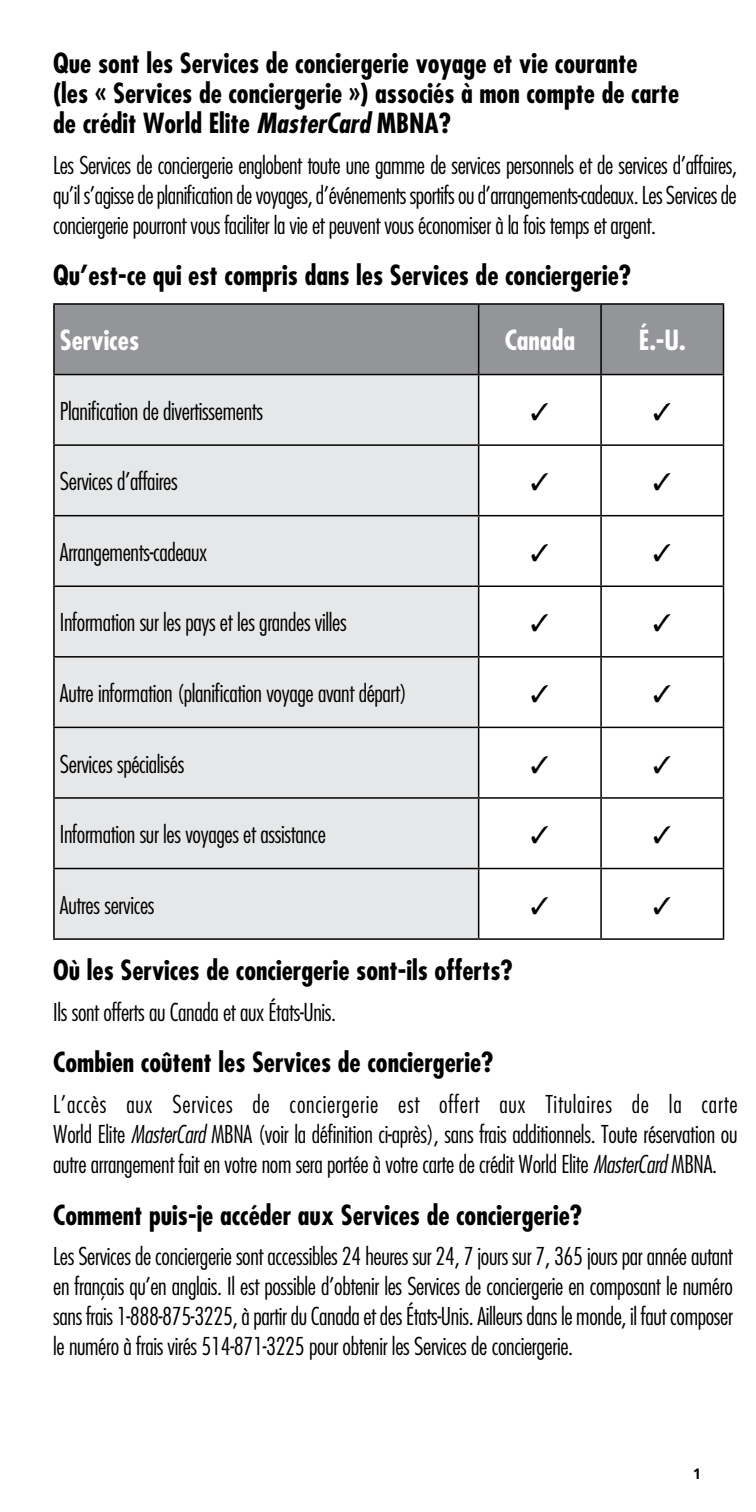
<style>
.page{position:relative;width:756px;height:1512px;background:#fff}
.page>*{position:absolute;margin:0;border:0;box-sizing:border-box;transform-origin:0 0}
.t1{font:700 condensed 27px/30px "Futura";color:#000}
.t2{font:700 condensed 27px "Futura";color:#fefefe}
.t3{font:300 condensed 24px/30px "Futura";letter-spacing:-.015em;color:#000;text-align:justify}
.t4{font:700 15px "Frutiger";color:#000}
.s1{font-style:italic}
</style>
<div class="page">
<hr style="left:755px;top:54px;width:1px;height:72px;background:#000">
<div style="left:55px;top:305px;width:668px;height:69px;background:#939598"></div>
<div style="left:55px;top:375px;width:423px;height:563px;background:#e6e7e8"></div>
<svg style="left:479px;top:375px;width:244px;height:563px"></svg>
<hr style="left:53px;top:303px;width:426px;height:2px;background:#000">
<hr style="left:53px;top:305px;width:2px;height:69px;background:#000">
<hr style="left:479px;top:303px;width:122px;height:2px;background:#000">
<hr style="left:478px;top:305px;width:1px;height:69px;background:#000">
<hr style="left:601px;top:303px;width:123px;height:2px;background:#000">
<hr style="left:600px;top:305px;width:2px;height:69px;background:#000">
<hr style="left:723px;top:305px;width:1px;height:69px;background:#000">
<hr style="left:53px;top:374px;width:426px;height:1px;background:#000">
<hr style="left:53px;top:375px;width:2px;height:69px;background:#000">
<hr style="left:479px;top:374px;width:122px;height:1px;background:#000">
<hr style="left:478px;top:375px;width:1px;height:69px;background:#000">
<hr style="left:601px;top:374px;width:123px;height:1px;background:#000">
<hr style="left:600px;top:375px;width:2px;height:69px;background:#000">
<hr style="left:723px;top:375px;width:1px;height:69px;background:#000">
<hr style="left:53px;top:444px;width:426px;height:2px;background:#000">
<hr style="left:53px;top:446px;width:2px;height:69px;background:#000">
<hr style="left:479px;top:444px;width:122px;height:2px;background:#000">
<hr style="left:478px;top:446px;width:1px;height:69px;background:#000">
<hr style="left:601px;top:444px;width:123px;height:2px;background:#000">
<hr style="left:600px;top:446px;width:2px;height:69px;background:#000">
<hr style="left:723px;top:446px;width:1px;height:69px;background:#000">
<hr style="left:53px;top:515px;width:426px;height:1px;background:#000">
<hr style="left:53px;top:516px;width:2px;height:70px;background:#000">
<hr style="left:479px;top:515px;width:122px;height:1px;background:#000">
<hr style="left:478px;top:516px;width:1px;height:70px;background:#000">
<hr style="left:601px;top:515px;width:123px;height:1px;background:#000">
<hr style="left:600px;top:516px;width:2px;height:70px;background:#000">
<hr style="left:723px;top:516px;width:1px;height:70px;background:#000">
<hr style="left:53px;top:586px;width:426px;height:1px;background:#000">
<hr style="left:53px;top:587px;width:2px;height:69px;background:#000">
<hr style="left:479px;top:586px;width:122px;height:1px;background:#000">
<hr style="left:478px;top:587px;width:1px;height:69px;background:#000">
<hr style="left:601px;top:586px;width:123px;height:1px;background:#000">
<hr style="left:600px;top:587px;width:2px;height:69px;background:#000">
<hr style="left:723px;top:587px;width:1px;height:69px;background:#000">
<hr style="left:53px;top:656px;width:426px;height:2px;background:#000">
<hr style="left:53px;top:658px;width:2px;height:69px;background:#000">
<hr style="left:479px;top:656px;width:122px;height:2px;background:#000">
<hr style="left:478px;top:658px;width:1px;height:69px;background:#000">
<hr style="left:601px;top:656px;width:123px;height:2px;background:#000">
<hr style="left:600px;top:658px;width:2px;height:69px;background:#000">
<hr style="left:723px;top:658px;width:1px;height:69px;background:#000">
<hr style="left:53px;top:727px;width:426px;height:1px;background:#000">
<hr style="left:53px;top:728px;width:2px;height:69px;background:#000">
<hr style="left:479px;top:727px;width:122px;height:1px;background:#000">
<hr style="left:478px;top:728px;width:1px;height:69px;background:#000">
<hr style="left:601px;top:727px;width:123px;height:1px;background:#000">
<hr style="left:600px;top:728px;width:2px;height:69px;background:#000">
<hr style="left:723px;top:728px;width:1px;height:69px;background:#000">
<hr style="left:53px;top:797px;width:426px;height:2px;background:#000">
<hr style="left:53px;top:799px;width:2px;height:69px;background:#000">
<hr style="left:479px;top:797px;width:122px;height:2px;background:#000">
<hr style="left:478px;top:799px;width:1px;height:69px;background:#000">
<hr style="left:601px;top:797px;width:123px;height:2px;background:#000">
<hr style="left:600px;top:799px;width:2px;height:69px;background:#000">
<hr style="left:723px;top:799px;width:1px;height:69px;background:#000">
<hr style="left:53px;top:868px;width:426px;height:1px;background:#000">
<hr style="left:53px;top:869px;width:2px;height:69px;background:#000">
<hr style="left:479px;top:868px;width:122px;height:1px;background:#000">
<hr style="left:478px;top:869px;width:1px;height:69px;background:#000">
<hr style="left:601px;top:868px;width:123px;height:1px;background:#000">
<hr style="left:600px;top:869px;width:2px;height:69px;background:#000">
<hr style="left:723px;top:869px;width:1px;height:69px;background:#000">
<hr style="left:53px;top:938px;width:426px;height:2px;background:#000">
<hr style="left:479px;top:938px;width:122px;height:2px;background:#000">
<hr style="left:601px;top:938px;width:123px;height:2px;background:#000">
<svg style="left:532px;top:403px;width:16px;height:17px"></svg>
<svg style="left:654px;top:403px;width:17px;height:17px"></svg>
<svg style="left:532px;top:473px;width:16px;height:18px"></svg>
<svg style="left:654px;top:473px;width:17px;height:18px"></svg>
<svg style="left:532px;top:544px;width:16px;height:17px"></svg>
<svg style="left:654px;top:544px;width:17px;height:17px"></svg>
<svg style="left:532px;top:614px;width:16px;height:18px"></svg>
<svg style="left:654px;top:614px;width:17px;height:18px"></svg>
<svg style="left:532px;top:685px;width:16px;height:17px"></svg>
<svg style="left:654px;top:685px;width:17px;height:17px"></svg>
<svg style="left:532px;top:756px;width:16px;height:17px"></svg>
<svg style="left:654px;top:756px;width:17px;height:17px"></svg>
<svg style="left:532px;top:826px;width:16px;height:17px"></svg>
<svg style="left:654px;top:826px;width:17px;height:17px"></svg>
<svg style="left:532px;top:897px;width:16px;height:17px"></svg>
<svg style="left:654px;top:897px;width:17px;height:17px"></svg>
<p class="t1" style="left:53px;top:48px;width:628px">Que sont les Services de conciergerie voyage et vie courante (les « Services de conciergerie ») associés à mon compte de carte de crédit World Elite <span class="s1">MasterCard</span> MBNA?</p>
<p class="t3" style="left:53px;top:149px;width:685px">Les Services de conciergerie englobent toute une gamme de services personnels et de services d’affaires, qu’il s’agisse de planification de voyages, d’événements sportifs ou d’arrangements-cadeaux. Les Services de conciergerie pourront vous faciliter la vie et peuvent vous économiser à la fois temps et argent.</p>
<p class="t1" style="left:53px;top:260px;width:580px">Qu’est-ce qui est compris dans les Services de conciergerie?</p>
<p class="t2" style="left:60px;top:323px;width:81px">Services</p>
<p class="t2" style="left:505px;top:323px;width:72px">Canada</p>
<p class="t2" style="left:639px;top:323px;width:49px">É.-U.</p>
<p class="t3" style="left:60px;top:395px;width:205px">Planification de divertissements</p>
<p class="t3" style="left:60px;top:466px;width:119px">Services d’affaires</p>
<p class="t3" style="left:60px;top:537px;width:149px">Arrangements-cadeaux</p>
<p class="t3" style="left:60px;top:607px;width:288px">Information sur les pays et les grandes villes</p>
<p class="t3" style="left:60px;top:678px;width:349px">Autre information (planification voyage avant départ)</p>
<p class="t3" style="left:60px;top:748px;width:126px">Services spécialisés</p>
<p class="t3" style="left:60px;top:819px;width:268px">Information sur les voyages et assistance</p>
<p class="t3" style="left:60px;top:889px;width:96px">Autres services</p>
<p class="t1" style="left:53px;top:955px;width:461px">Où les Services de conciergerie sont-ils offerts?</p>
<p class="t3" style="left:53px;top:996px;width:284px">Ils sont offerts au Canada et aux États-Unis.</p>
<p class="t1" style="left:53px;top:1047px;width:442px">Combien coûtent les Services de conciergerie?</p>
<p class="t3" style="left:53px;top:1089px;width:686px">L’accès aux Services de conciergerie est offert aux Titulaires de la carte World Elite <span class="s1">MasterCard</span> MBNA (voir la définition ci-après), sans frais additionnels. Toute réservation ou autre arrangement fait en votre nom sera portée à votre carte de crédit World Elite <span class="s1">MasterCard</span> MBNA.</p>
<p class="t1" style="left:53px;top:1199px;width:530px">Comment puis-je accéder aux Services de conciergerie?</p>
<p class="t3" style="left:53px;top:1241px;width:681px">Les Services de conciergerie sont accessibles 24 heures sur 24, 7 jours sur 7, 365 jours par année autant en français qu’en anglais. Il est possible d’obtenir les Services de conciergerie en composant le numéro sans frais 1-888-875-3225, à partir du Canada et des États-Unis. Ailleurs dans le monde, il faut composer le numéro à frais virés 514-871-3225 pour obtenir les Services de conciergerie.</p>
<p class="t4" style="left:693px;top:1465px;width:10px">1</p>
</div>
